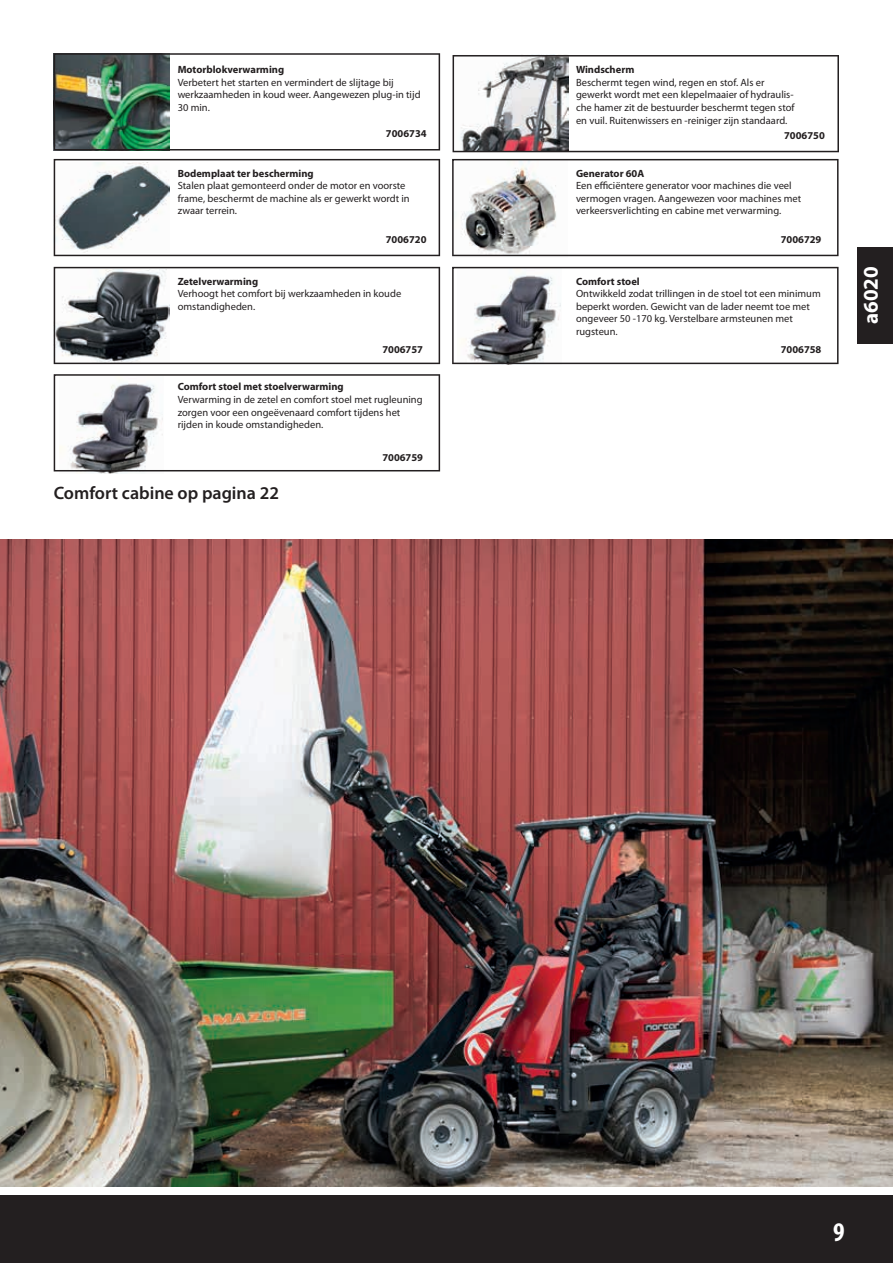
<style>
.page{position:relative;width:893px;height:1263px;background:#fff}
.page>*{position:absolute;margin:0;border:0;box-sizing:border-box;transform-origin:0 0}
.t1{font:700 condensed 27px "Myriad Pro";color:#fff}
.t2{font:700 21px "Myriad Pro";color:#fff}
.t3{font:600 18px "Myriad Pro";color:#231f20}
.t4{font:10.5px/12.6px "Myriad Pro";color:#231f20}
.t5{font:700 10.5px "Myriad Pro";color:#231f20}
</style>
<div class="page">
<div style="left:0;top:1196px;width:893px;height:67px;background:#231f20"></div>
<img style="left:59px;top:471px;width:104px;height:2px">
<img style="left:0;top:539px;width:893px;height:647px">
<svg style="left:54px;top:159px;width:386px;height:97px"></svg>
<svg style="left:452px;top:159px;width:386px;height:97px"></svg>
<svg style="left:54px;top:267px;width:386px;height:97px"></svg>
<svg style="left:452px;top:267px;width:386px;height:97px"></svg>
<svg style="left:54px;top:53px;width:386px;height:98px"></svg>
<svg style="left:453px;top:55px;width:386px;height:97px"></svg>
<svg style="left:54px;top:374px;width:386px;height:97px"></svg>
<div style="left:857px;top:247px;width:36px;height:97px;background:#231f20"></div>
<p class="t5" style="left:178px;top:63px;width:108px">Motorblokverwarming</p>
<p class="t4" style="left:178px;top:76px;width:244px">Verbetert het starten en vermindert de slijtage bij werkzaamheden in koud weer. Aangewezen plug-in tijd<br>30 min.</p>
<p class="t5" style="left:386px;top:126px;width:42px">7006734</p>
<p class="t5" style="left:178px;top:166px;width:137px">Bodemplaat ter bescherming</p>
<p class="t4" style="left:178px;top:179px;width:233px">Stalen plaat gemonteerd onder de motor en voorste frame, beschermt de machine als er gewerkt wordt in zwaar terrein.</p>
<p class="t5" style="left:386px;top:233px;width:42px">7006720</p>
<p class="t5" style="left:178px;top:274px;width:82px">Zetelverwarming</p>
<p class="t4" style="left:178px;top:287px;width:225px">Verhoogt het comfort bij werkzaamheden in koude omstandigheden.</p>
<p class="t5" style="left:576px;top:63px;width:60px">Windscherm</p>
<p class="t4" style="left:576px;top:76px;width:220px">Beschermt tegen wind, regen en stof. Als er gewerkt wordt met een klepelmaaier of hydraulis&shy;che hamer zit de bestuurder beschermt tegen stof en vuil. Ruitenwissers en -reiniger zijn standaard.</p>
<p class="t5" style="left:784px;top:128px;width:42px">7006750</p>
<p class="t5" style="left:576px;top:166px;width:70px">Generator 60A</p>
<p class="t4" style="left:576px;top:179px;width:227px">Een efficiëntere generator voor machines die veel vermogen vragen. Aangewezen voor machines met verkeersverlichting en cabine met verwarming.</p>
<p class="t5" style="left:781px;top:233px;width:42px">7006729</p>
<p class="t5" style="left:576px;top:274px;width:65px">Comfort stoel</p>
<p class="t4" style="left:576px;top:287px;width:246px">Ontwikkeld zodat trillingen in de stoel tot een minimum beperkt worden. Gewicht van de lader neemt toe met ongeveer 50 -170 kg. Verstelbare armsteunen met rugsteun.</p>
<p class="t5" style="left:382px;top:342px;width:42px">7006757</p>
<p class="t5" style="left:781px;top:342px;width:42px">7006758</p>
<p class="t5" style="left:178px;top:380px;width:168px">Comfort stoel met stoelverwarming</p>
<p class="t4" style="left:178px;top:393px;width:246px">Verwarming in de zetel en comfort stoel met rugleuning zorgen voor een ongeëvenaard comfort tijdens het rijden in koude omstandigheden.</p>
<h3 class="t3" style="left:54px;top:481px;width:227px">Comfort cabine op pagina 22</h3>
<p class="t5" style="left:382px;top:450px;width:42px">7006759</p>
<h2 class="t2" style="left:857px;top:324px;width:59px;rotate:-90deg">a6020</h2>
<h1 class="t1" style="left:833px;top:1215px;width:13px">9</h1>
</div>
